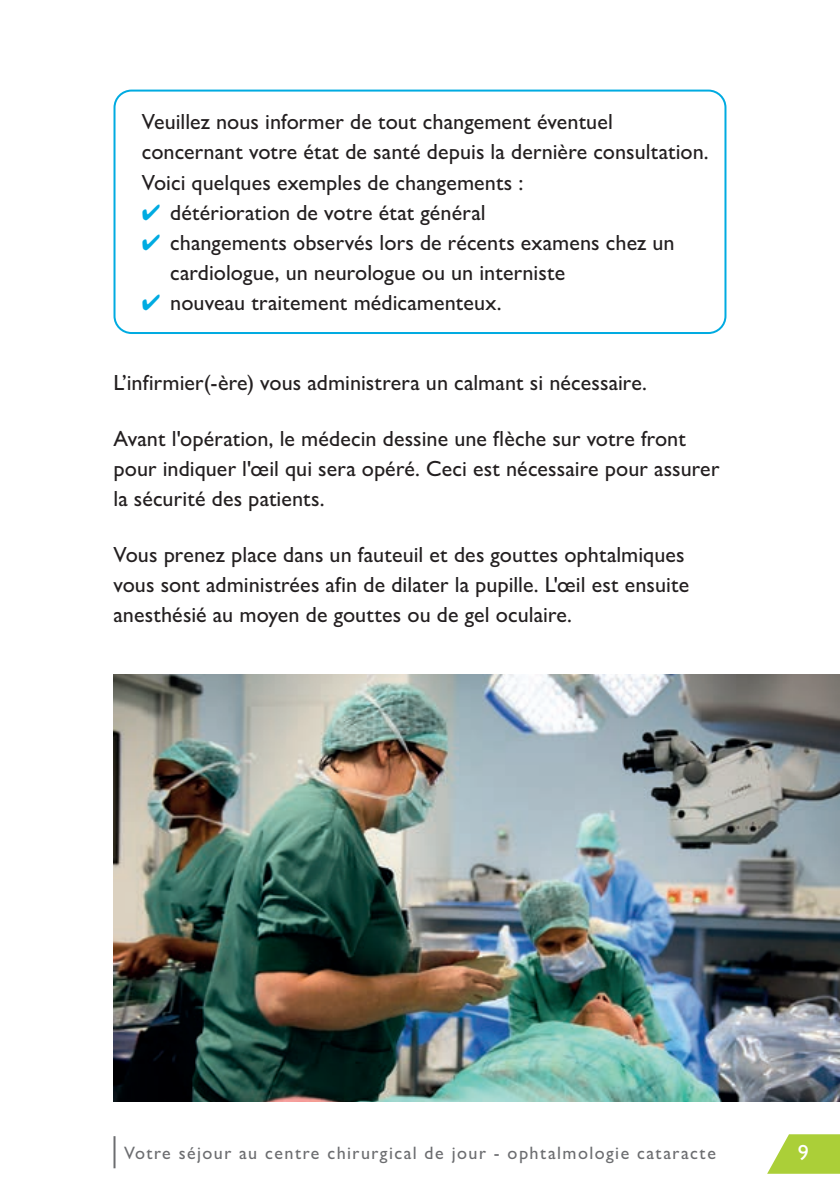
<style>
.page{position:relative;width:840px;height:1191px;background:#fff}
.page>*{position:absolute;margin:0;border:0;box-sizing:border-box;transform-origin:0 0}
.t1{font:500 22px/30px "Gill Sans Nova";letter-spacing:.005em;color:#231f20}
.t2{font:500 22px "Gill Sans Nova";color:#fff}
.t3{font:500 18px "Gill Sans Nova";letter-spacing:.08em;color:#6c6d70}
.s1{color:#00abe1}
</style>
<div class="page">
<hr style="left:113px;top:1136px;width:2px;height:32px;background:#6c6d70">
<svg style="left:767px;top:1134px;width:72px;height:39px"></svg>
<img style="left:113px;top:675px;width:726px;height:426px">
<div style="left:113px;top:90px;width:613px;height:244px;border:2px solid #00abe1;border-radius:17px"></div>
<p class="t1" style="left:142px;top:107px;width:568px">Veuillez nous informer de tout changement éventuel concernant votre état de santé depuis la dernière consultation.<br>Voici quelques exemples de changements :</p>
<p class="t1" style="left:142px;top:197px;width:345px"><span class="s1">✔</span> détérioration de votre état général</p>
<p class="t1" style="left:170px;top:227px;width:505px;text-indent:-28px"><span class="s1">✔</span> changements observés lors de récents examens chez un cardiologue, un neurologue ou un interniste</p>
<p class="t1" style="left:142px;top:287px;width:361px"><span class="s1">✔</span> nouveau traitement médicamenteux.</p>
<p class="t1" style="left:113px;top:367px;width:534px">L’infirmier(-ère) vous administrera un calmant si nécessaire.</p>
<p class="t1" style="left:113px;top:423px;width:607px">Avant l'opération, le médecin dessine une flèche sur votre front pour indiquer l'œil qui sera opéré. Ceci est nécessaire pour assurer la sécurité des patients.</p>
<p class="t1" style="left:113px;top:539px;width:577px">Vous prenez place dans un fauteuil et des gouttes ophtalmiques vous sont administrées afin de dilater la pupille. L'œil est ensuite anesthésié au moyen de gouttes ou de gel oculaire.</p>
<p class="t3" style="left:124px;top:1141px;width:593px">Votre séjour au centre chirurgical de jour - ophtalmologie cataracte</p>
<p class="t2" style="left:797px;top:1138px;width:12px">9</p>
</div>
